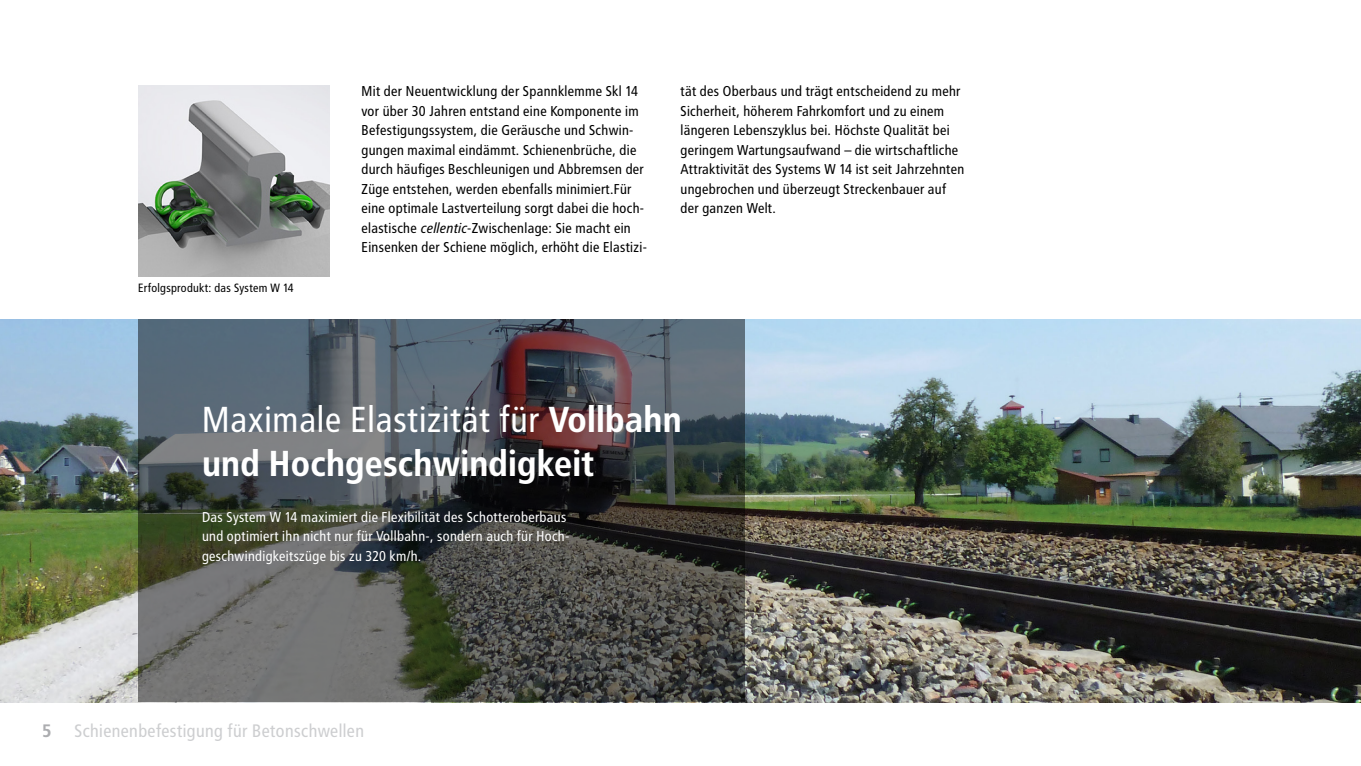
<style>
.page{position:relative;width:1361px;height:766px;background:#fff}
.page>*{position:absolute;margin:0;border:0;box-sizing:border-box;transform-origin:0 0}
.t1{font:700 36px/43.2px "Transit OT";letter-spacing:-.015em;color:#fff}
.t2{font:18px "Transit OT";letter-spacing:-.015em;color:#cdced0}
.t3{font:700 18px "Transit OT";color:#acadb0}
.t4{font:14.25px/19.5px "Transit OT";letter-spacing:-.015em;color:#000}
.t5{font:14.25px/19.5px "Transit OT";letter-spacing:-.015em;color:#fff}
.t6{font:12px "Transit OT";letter-spacing:-.015em;color:#000}
.s1{font-style:italic}
.s2{font-weight:400}
</style>
<div class="page">
<img style="left:0;top:319px;width:1361px;height:383px">
<img style="left:138px;top:85px;width:192px;height:191px">
<svg style="left:138px;top:319px;width:606px;height:383px;background:#4f5253"></svg>
<p class="t6" style="left:138px;top:281px;width:157px">Erfolgsprodukt: das System W 14</p>
<p class="t4" style="left:361px;top:81px;width:287px">Mit der Neuentwicklung der Spannklemme Skl 14 vor über 30 Jahren entstand eine Komponente im Befestigungssystem, die Geräusche und Schwin&shy;gungen maximal eindämmt. Schienenbrüche, die durch häufiges Beschleunigen und Abbremsen der Züge entstehen, werden ebenfalls minimiert.Für eine optimale Lastverteilung sorgt dabei die hoch&shy;elastische <span class="s1">cellentic</span>-Zwischenlage: Sie macht ein Einsenken der Schiene möglich, erhöht die Elastizi-</p>
<p class="t4" style="left:680px;top:81px;width:286px">tät des Oberbaus und trägt entscheidend zu mehr Sicherheit, höherem Fahrkomfort und zu einem längeren Lebenszyklus bei. Höchste Qualität bei geringem Wartungsaufwand – die wirtschaftliche Attraktivität des Systems W 14 ist seit Jahrzehnten ungebrochen und überzeugt Streckenbauer auf der ganzen Welt.</p>
<h1 class="t1" style="left:202px;top:398px;width:482px"><span class="s2">Maximale Elastizität für</span> Vollbahn und Hochgeschwindigkeit</h1>
<p class="t5" style="left:202px;top:507px;width:369px">Das System W 14 maximiert die Flexibilität des Schotteroberbaus und optimiert ihn nicht nur für Vollbahn-, sondern auch für Hoch&shy;geschwindigkeitszüge bis zu 320 km/h.</p>
<p class="t3" style="left:43px;top:720px;width:11px">5</p>
<p class="t2" style="left:74px;top:720px;width:292px">Schienenbefestigung für Betonschwellen</p>
</div>
